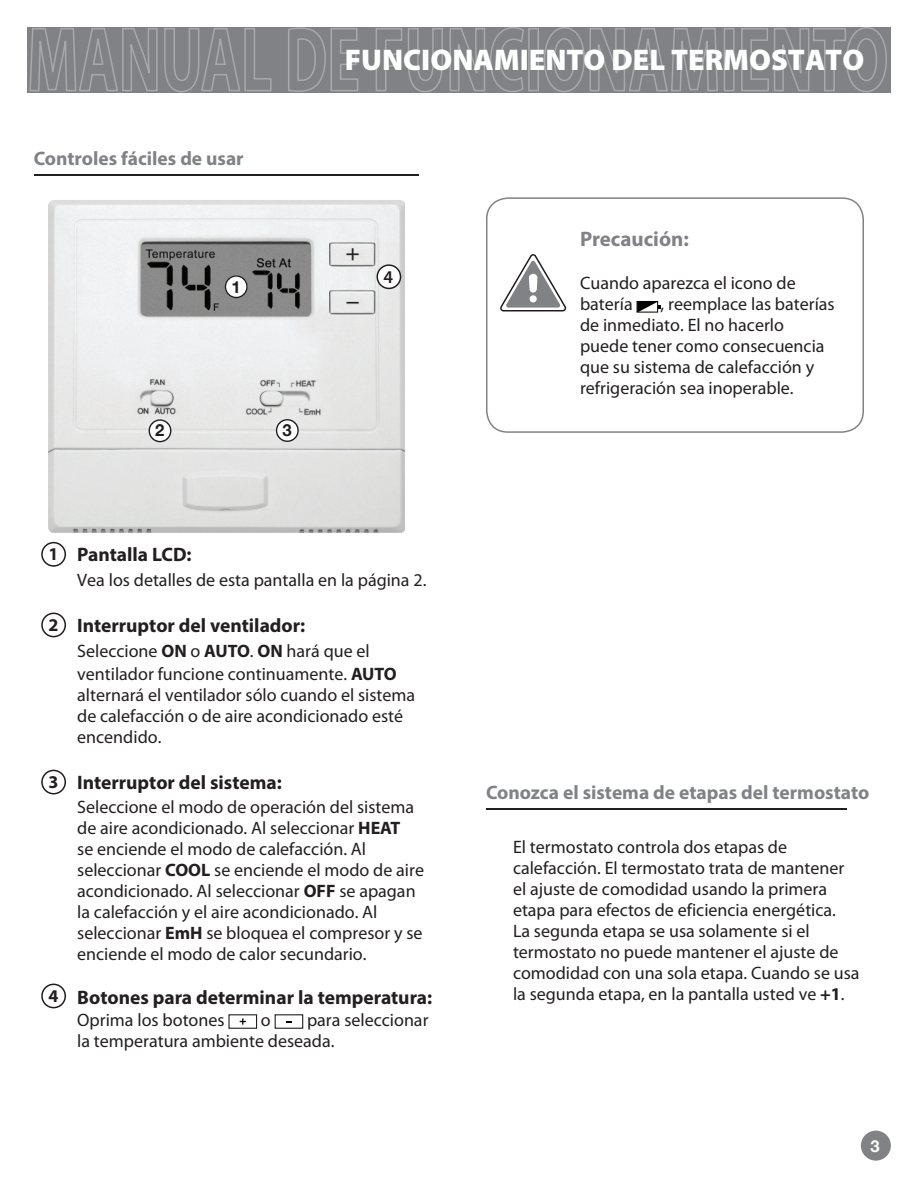
<style>
.page{position:relative;width:918px;height:1188px;background:#fff}
.page>*{position:absolute;margin:0;border:0;box-sizing:border-box;transform-origin:0 0}
.t1{font:900 30px "Myriad Pro";color:#fff}
.t2{font:700 21px "Myriad Pro";color:#808285}
.t3{font:700 19.5px "Myriad Pro";color:#231f20}
.t4{font:700 19.5px "Myriad Pro";color:#808285}
.t5{font:18px/21px "Myriad Pro";color:#231f20}
.t6{font:700 18px "Myriad Pro";color:#231f20}
.t7{font:700 18px "Helvetica Neue";color:#201d1e}
.t8{font:600 18px "Myriad Pro";color:#231f20}
.t9{font:700 16.65px "Helvetica Neue";color:#201d1e}
.t10{font:700 16.5px "Helvetica Neue";color:#fff}
.s1{font-weight:700}
</style>
<div class="page">
<div style="left:27px;top:27px;width:864px;height:66px;background:#808285"></div>
<div style="left:861px;top:1131px;width:30px;height:30px;background:#808285;border-radius:50%"></div>
<svg style="left:29px;top:28px;width:243px;height:65px"></svg>
<svg style="left:288px;top:27px;width:71px;height:65px"></svg>
<svg style="left:375px;top:27px;width:149px;height:66px"></svg>
<div style="left:528px;top:28px;width:11px;height:63px;border:2px solid #a8a9ad"></div>
<svg style="left:544px;top:27px;width:174px;height:66px"></svg>
<div style="left:724px;top:28px;width:11px;height:63px;border:2px solid #a8a9ad"></div>
<svg style="left:741px;top:27px;width:146px;height:66px"></svg>
<img style="left:48px;top:200px;width:357px;height:333px">
<img style="left:195px;top:479px;width:59px;height:23px">
<hr style="left:34px;top:175px;width:384px;height:1px;background:#231f20">
<svg style="left:41px;top:542px;width:25px;height:25px"></svg>
<svg style="left:41px;top:613px;width:25px;height:24px"></svg>
<svg style="left:41px;top:770px;width:25px;height:24px"></svg>
<svg style="left:41px;top:984px;width:25px;height:24px"></svg>
<div style="left:228px;top:1014px;width:29px;height:15px;border:1px solid #231f20"></div>
<svg style="left:240px;top:1018px;width:6px;height:7px"></svg>
<div style="left:275px;top:1014px;width:28px;height:15px;border:1px solid #231f20"></div>
<svg style="left:637px;top:301px;width:24px;height:12px"></svg>
<svg style="left:500px;top:254px;width:66px;height:58px"></svg>
<div style="left:486px;top:197px;width:378px;height:236px;border:2px solid #808285;border-radius:21px"></div>
<svg style="left:222px;top:275px;width:26px;height:25px"></svg>
<svg style="left:145px;top:419px;width:26px;height:24px"></svg>
<svg style="left:273px;top:418px;width:26px;height:24px"></svg>
<svg style="left:373px;top:264px;width:28px;height:27px"></svg>
<hr style="left:486px;top:809px;width:361px;height:1px;background:#231f20">
<p class="t4" style="left:34px;top:146px;width:212px">Controles fáciles de usar</p>
<p class="t9" style="left:232px;top:277px;width:11px">1</p>
<p class="t9" style="left:228px;top:279px;width:11px">1</p>
<p class="t9" style="left:152px;top:420px;width:11px">2</p>
<p class="t9" style="left:280px;top:418px;width:11px">3</p>
<p class="t9" style="left:155px;top:420px;width:11px">2</p>
<p class="t9" style="left:283px;top:420px;width:11px">3</p>
<p class="t1" style="left:345px;top:40px;width:521px">FUNCIONAMIENTO DEL TERMOSTATO</p>
<p class="t8" style="left:383px;top:266px;width:11px">4</p>
<p class="t7" style="left:381px;top:267px;width:12px">5</p>
<p class="t2" style="left:580px;top:225px;width:110px">Precaución:</p>
<p class="t5" style="left:580px;top:272px;width:217px">Cuando aparezca el icono de batería</p>
<p class="t5" style="left:580px;top:293px;width:256px;text-indent:81px">, reemplace las baterías de inmediato. El no hacerlo puede tener como consecuencia que su sistema de calefacción y refrigeración sea inoperable.</p>
<p class="t6" style="left:49px;top:542px;width:11px">1</p>
<p class="t3" style="left:77px;top:542px;width:116px">Pantalla LCD:</p>
<p class="t5" style="left:77px;top:569px;width:351px">Vea los detalles de esta pantalla en la página 2.</p>
<p class="t6" style="left:49px;top:614px;width:11px">2</p>
<p class="t3" style="left:77px;top:612px;width:230px">Interruptor del ventilador:</p>
<p class="t5" style="left:77px;top:640px;width:321px;line-height:22.6px">Seleccione <span class="s1">ON</span> o <span class="s1">AUTO</span>. <span class="s1">ON</span> hará que el ventilador funcione continuamente. <span class="s1">AUTO</span></p>
<p class="t5" style="left:77px;top:685px;width:340px">alternará el ventilador sólo cuando el sistema de calefacción o de aire acondicionado esté encendido.</p>
<p class="t6" style="left:49px;top:771px;width:11px">3</p>
<p class="t3" style="left:77px;top:769px;width:206px">Interruptor del sistema:</p>
<p class="t5" style="left:77px;top:797px;width:348px">Seleccione el modo de operación del sistema de aire acondicionado. Al seleccionar <span class="s1">HEAT<br></span>se enciende el modo de calefacción. Al seleccionar <span class="s1">COOL</span> se enciende el modo de aire acondicionado. Al seleccionar <span class="s1">OFF</span> se apagan la calefacción y el aire acondicionado. Al seleccionar <span class="s1">EmH</span> se bloquea el compresor y se enciende el modo de calor secundario.</p>
<p class="t6" style="left:49px;top:985px;width:11px">4</p>
<p class="t3" style="left:77px;top:985px;width:356px">Botones para determinar la temperatura:</p>
<p class="t5" style="left:77px;top:1010px;width:149px">Oprima los botones</p>
<p class="t5" style="left:261px;top:1010px;width:11px">o</p>
<p class="t5" style="left:77px;top:1010px;width:353px;text-indent:230px">para seleccionar la temperatura ambiente deseada.</p>
<p class="t4" style="left:486px;top:780px;width:385px">Conozca el sistema de etapas del termostato</p>
<p class="t5" style="left:513px;top:837px;width:348px">El termostato controla dos etapas de calefacción. El termostato trata de mantener el ajuste de comodidad usando la primera etapa para efectos de eficiencia energética.<br>La segunda etapa se usa solamente si el termostato no puede mantener el ajuste de comodidad con una sola etapa. Cuando se usa la segunda etapa, en la pantalla usted ve <span class="s1">+1</span>.</p>
<p class="t10" style="left:871px;top:1136px;width:11px">3</p>
</div>
